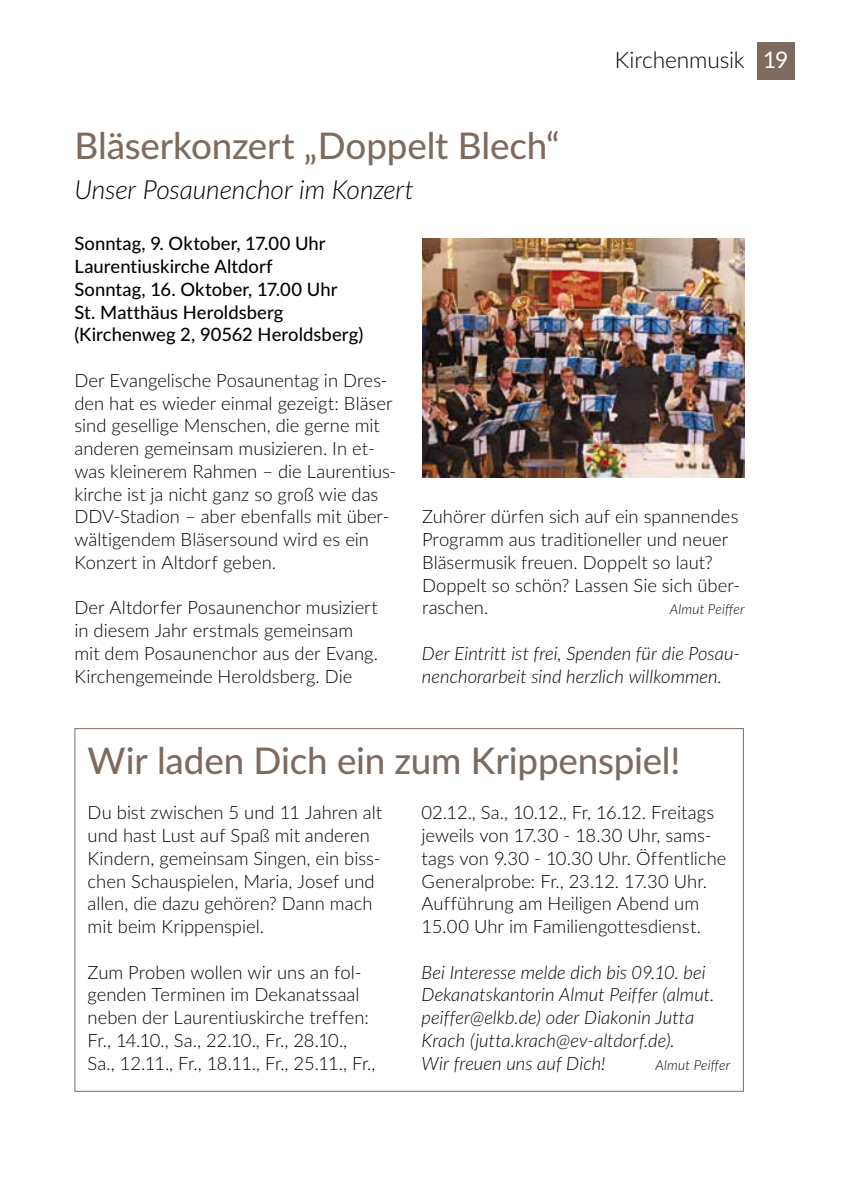
<style>
.page{position:relative;width:844px;height:1191px;background:#fff}
.page>*{position:absolute;margin:0;border:0;box-sizing:border-box;transform-origin:0 0}
.t1{font:500 36.75px "Lato";letter-spacing:-.005em;color:#7e6b60}
.t2{font:italic 300 26.25px "Lato";letter-spacing:-.005em;color:#000}
.t3{font:300 22.75px "Lato";letter-spacing:-.01em;color:#000}
.t4{font:300 18.38px/22.8px "Lato";color:#000}
.t5{font:italic 300 18.38px/22.8px "Lato";letter-spacing:.005em;color:#000}
.t6{font:500 18.38px/22.8px "Lato";letter-spacing:.005em;color:#000}
.t7{font:italic 300 13.83px "Lato";letter-spacing:.015em;color:#000}
.s1{font-weight:400;color:#fff}
</style>
<div class="page">
<div style="left:756px;top:42px;width:38px;height:37px;background:#7e6b60"></div>
<img style="left:422px;top:239px;width:322px;height:239px">
<p class="t3" style="left:614px;top:44px;width:175px">Kirchenmusik <span class="s1">19</span></p>
<h1 class="t1" style="left:74px;top:119px;width:486px">Bläserkonzert „Doppelt Blech“</h1>
<h2 class="t2" style="left:74px;top:171px;width:341px">Unser Posaunenchor im Konzert</h2>
<p class="t6" style="left:74px;top:231px;width:290px">Sonntag, 9. Oktober, 17.00 Uhr<br>Laurentiuskirche Altdorf<br>Sonntag, 16. Oktober, 17.00 Uhr<br>St. Matthäus Heroldsberg (Kirchenweg 2, 90562 Heroldsberg)</p>
<p class="t4" style="left:74px;top:368px;width:323px">Der Evangelische Posaunentag in Dres&shy;den hat es wieder einmal gezeigt: Bläser sind gesellige Menschen, die gerne mit anderen gemeinsam musizieren. In et&shy;was kleinerem Rahmen – die Laurentius&shy;kirche ist ja nicht ganz so groß wie das DDV-Stadion – aber ebenfalls mit über&shy;wältigendem Bläsersound wird es ein Konzert in Altdorf geben.</p>
<p class="t4" style="left:74px;top:596px;width:305px">Der Altdorfer Posaunenchor musiziert in diesem Jahr erstmals gemeinsam mit dem Posaunenchor aus der Evang.<br>Kirchengemeinde Heroldsberg. Die</p>
<p class="t4" style="left:422px;top:505px;width:320px">Zuhörer dürfen sich auf ein spannendes<br>Programm aus traditioneller und neuer<br>Bläsermusik freuen. Doppelt so laut?<br>Doppelt so schön? Lassen Sie sich über&shy;raschen.</p>
<p class="t7" style="left:669px;top:600px;width:76px">Almut Peiffer</p>
<p class="t5" style="left:422px;top:641px;width:319px">Der Eintritt ist frei, Spenden für die Posau&shy;nenchorarbeit sind herzlich willkommen.</p>
<h1 class="t1" style="left:88px;top:734px;width:594px">Wir laden Dich ein zum Krippenspiel!</h1>
<p class="t4" style="left:88px;top:800px;width:296px">Du bist zwischen 5 und 11 Jahren alt und hast Lust auf Spaß mit anderen Kindern, gemeinsam Singen, ein biss&shy;chen Schauspielen, Maria, Josef und allen, die dazu gehören? Dann mach mit beim Krippenspiel.</p>
<p class="t4" style="left:88px;top:960px;width:289px">Zum Proben wollen wir uns an fol&shy;genden Terminen im Dekanatssaal neben der Laurentiuskirche treffen:<br>Fr., 14.10., Sa., 22.10., Fr., 28.10., Sa., 12.11., Fr., 18.11., Fr., 25.11., Fr.,</p>
<p class="t4" style="left:421px;top:800px;width:306px">02.12., Sa., 10.12., Fr, 16.12. Freitags jeweils von 17.30 - 18.30 Uhr, sams&shy;tags von 9.30 - 10.30 Uhr. Öffentliche Generalprobe: Fr., 23.12. 17.30 Uhr.<br>Aufführung am Heiligen Abend um 15.00 Uhr im Familiengottesdienst.</p>
<p class="t5" style="left:421px;top:960px;width:294px">Bei Interesse melde dich bis 09.10. bei Dekanatskantorin Almut Peiffer (almut. peiffer@elkb.de) oder Diakonin Jutta Krach (jutta.krach@ev-altdorf.de).<br>Wir freuen uns auf Dich!</p>
<p class="t7" style="left:655px;top:1055px;width:76px">Almut Peiffer</p>
</div>
